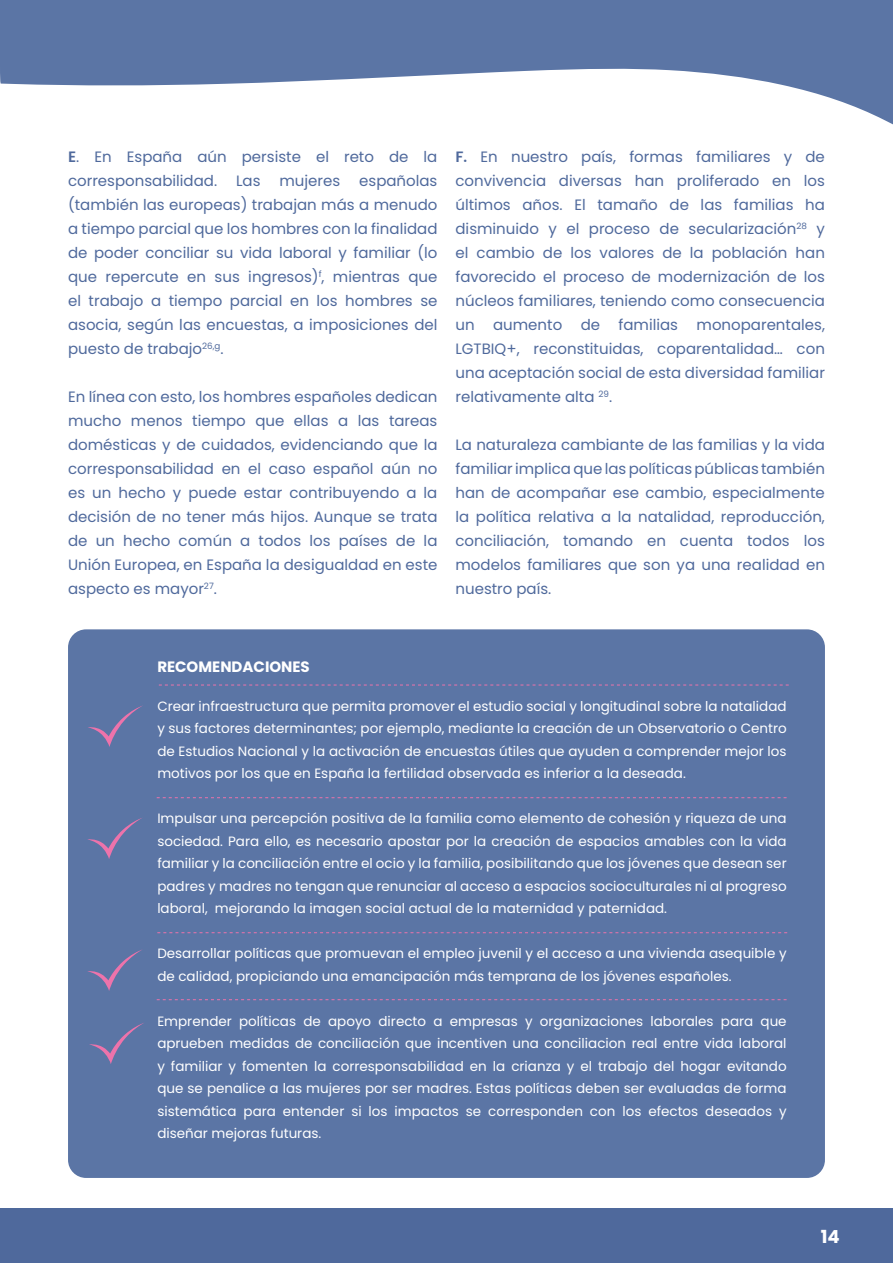
<style>
.page{position:relative;width:893px;height:1263px;background:#fff}
.page>*{position:absolute;margin:0;border:0;box-sizing:border-box;transform-origin:0 0}
.t1{font:700 18px "Poppins";color:#fff}
.t2{font:15px/24px "Poppins";color:#4f699c;text-align:justify}
.t3{font:700 15px "Poppins";color:#fff}
.t4{font:13.5px/22.5px "Poppins";color:#fff;text-align:justify}
.s1{font-weight:600}
</style>
<div class="page">
<div style="left:0;top:1209px;width:893px;height:54px;background:#4f699c"></div>
<svg style="left:67px;top:85px;width:826px;height:39px"></svg>
<svg style="left:0;top:0;width:893px;height:85px;background:#667fab"></svg>
<div style="left:68px;top:629px;width:757px;height:549px;background:#5b75a5;border-radius:18px"></div>
<svg style="left:88px;top:705px;width:55px;height:42px"></svg>
<svg style="left:157px;top:797px;width:630px;height:1px"></svg>
<svg style="left:157px;top:932px;width:630px;height:1px"></svg>
<svg style="left:157px;top:999px;width:630px;height:1px"></svg>
<svg style="left:159px;top:685px;width:630px;height:1px"></svg>
<svg style="left:87px;top:818px;width:55px;height:41px"></svg>
<svg style="left:87px;top:949px;width:55px;height:42px"></svg>
<svg style="left:89px;top:1023px;width:55px;height:41px"></svg>
<p class="t2" style="left:68px;top:145px;width:371px"><span class="s1">E</span>. En España aún persiste el reto de la corresponsabilidad.</p>
<p class="t2" style="left:236px;top:169px;width:26px">Las</p>
<p class="t2" style="left:279px;top:169px;width:62px">mujeres</p>
<p class="t2" style="left:68px;top:169px;width:371px;text-indent:291px">españolas (también las europeas) trabajan más a menudo a tiempo parcial que los hombres con la finalidad de poder conciliar su vida laboral y familiar (lo que repercute en sus ingresos)<sup>f</sup>, mientras que el trabajo a tiempo parcial en los hombres se asocia, según las encuestas, a imposiciones del puesto de trabajo<sup>26,g</sup>.</p>
<p class="t2" style="left:68px;top:385px;width:371px">En línea con esto, los hombres españoles dedican mucho menos tiempo que ellas a las tareas domésticas y de cuidados, evidenciando que la corresponsabilidad en el caso español aún no es un hecho y puede estar contribuyendo a la decisión de no tener más hijos. Aunque se trata de un hecho común a todos los países de la Unión Europea, en España la desigualdad en este aspecto es mayor<sup>27</sup>.</p>
<p class="t2" style="left:455px;top:145px;width:371px"><span class="s1">F.</span> En nuestro país, formas familiares y de convivencia diversas han proliferado en los últimos años. El tamaño de las familias ha disminuido y el proceso de secularización<sup>28</sup> y el cambio de los valores de la población han favorecido el proceso de modernización de los núcleos familiares, teniendo como consecuencia un aumento de familias monoparentales, LGTBIQ+, reconstituidas, coparentalidad… con una aceptación social de esta diversidad familiar relativamente alta <sup>29</sup>.</p>
<p class="t2" style="left:455px;top:433px;width:371px">La naturaleza cambiante de las familias y la vida familiar implica que las políticas públicas también han de acompañar ese cambio, especialmente la política relativa a la natalidad, reproducción, conciliación, tomando en cuenta todos los modelos familiares que son ya una realidad en nuestro país.</p>
<p class="t3" style="left:157px;top:658px;width:154px">RECOMENDACIONES</p>
<p class="t4" style="left:157px;top:695px;width:631px">Crear infraestructura que permita promover el estudio social y longitudinal sobre la natalidad y sus factores determinantes; por ejemplo, mediante la creación de un Observatorio o Centro de Estudios Nacional y la activación de encuestas útiles que ayuden a comprender mejor los motivos por los que en España la fertilidad observada es inferior a la deseada.</p>
<p class="t4" style="left:157px;top:807px;width:631px">Impulsar una percepción positiva de la familia como elemento de cohesión y riqueza de una sociedad. Para ello, es necesario apostar por la creación de espacios amables con la vida familiar y la conciliación entre el ocio y la familia, posibilitando que los jóvenes que desean ser padres y madres no tengan que renunciar al acceso a espacios socioculturales ni al progreso laboral, mejorando la imagen social actual de la maternidad y paternidad.</p>
<p class="t4" style="left:157px;top:942px;width:631px">Desarrollar políticas que promuevan el empleo juvenil y el acceso a una vivienda asequible y de calidad, propiciando una emancipación más temprana de los jóvenes españoles.</p>
<p class="t4" style="left:157px;top:1010px;width:631px">Emprender políticas de apoyo directo a empresas y organizaciones laborales para que aprueben medidas de conciliación que incentiven una conciliacion real entre vida laboral y familiar y fomenten la corresponsabilidad en la crianza y el trabajo del hogar evitando que se penalice a las mujeres por ser madres. Estas políticas deben ser evaluadas de forma sistemática para entender si los impactos se corresponden con los efectos deseados y diseñar mejoras futuras.</p>
<p class="t1" style="left:821px;top:1226px;width:20px">14</p>
</div>
